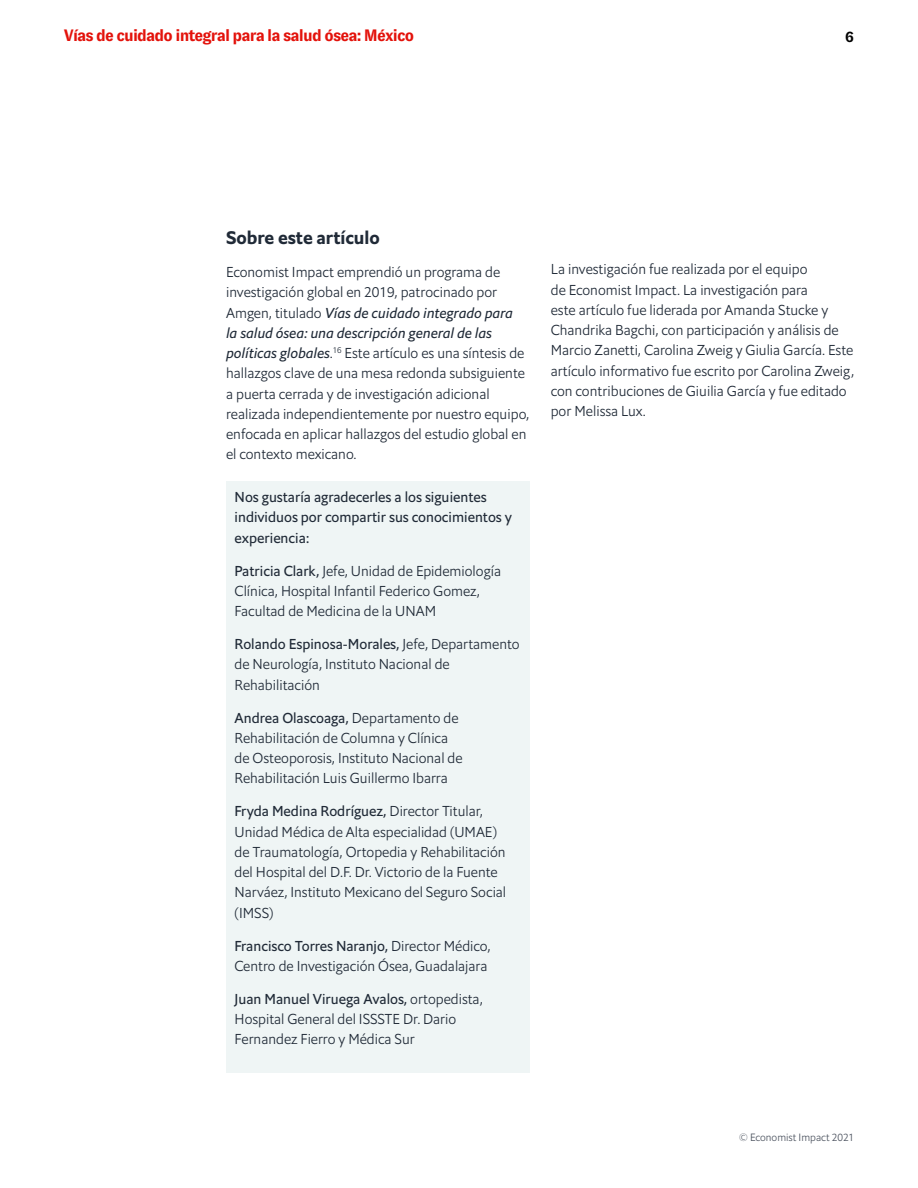
<style>
.page{position:relative;width:918px;height:1188px;background:#fff}
.page>*{position:absolute;margin:0;border:0;box-sizing:border-box;transform-origin:0 0}
._3__Body_text{font:18px "Econ Sans Bol";color:#202a37}
.t1{font:700 16.5px "GT Zirkon";letter-spacing:-.05em;color:#e3120b}
.t2{font:700 15px "GT Zirkon";color:#000001}
._3__Body_text-2{font:14.25px/20.2px "Econ Sans Lig";color:#202a37}
._3__Body_text-3{font:14.25px/20.2px "Econ Sans Reg";color:#202a37}
.t3{font:10.5px "Econ Sans Lig";color:#4c535f}
.s1{font-family:"Econ Sans Reg Ita"}
.s2{font-family:"Econ Sans Reg"}
</style>
<div class="page">
<div style="left:226px;top:482px;width:304px;height:591px;background:#eff5f5"></div>
<p class="t1" style="left:64px;top:26px;width:352px">Vías de cuidado integral para la salud ósea: México</p>
<p class="t2" style="left:845px;top:28px;width:10px">6</p>
<p class="_3__Body_text" style="left:226px;top:226px;width:155px">Sobre este artículo</p>
<p class="_3__Body_text-2" style="left:226px;top:262px;width:305px">Economist Impact emprendió un programa de investigación global en 2019, patrocinado por Amgen, titulado <span class="s1">Vías de cuidado integrado para<br>la salud ósea: una descripción general de las políticas globales</span>.<sup>16</sup> Este artículo es una síntesis de hallazgos clave de una mesa redonda subsiguiente a puerta cerrada y de investigación adicional realizada independientemente por nuestro equipo, enfocada en aplicar hallazgos del estudio global en el contexto mexicano.</p>
<p class="_3__Body_text-3" style="left:235px;top:487px;width:279px">Nos gustaría agradecerles a los siguientes individuos por compartir sus conocimientos y experiencia:</p>
<p class="_3__Body_text-2" style="left:235px;top:560px;width:268px"><span class="s2">Patricia Clark,</span> Jefe, Unidad de Epidemiología<br>Clínica, Hospital Infantil Federico Gomez,<br>Facultad de Medicina de la UNAM</p>
<p class="_3__Body_text-2" style="left:235px;top:634px;width:287px"><span class="s2">Rolando Espinosa-Morales,</span> Jefe, Departamento de Neurología, Instituto Nacional de<br>Rehabilitación</p>
<p class="_3__Body_text-2" style="left:235px;top:707px;width:230px"><span class="s2">Andrea Olascoaga,</span> Departamento de Rehabilitación de Columna y Clínica de Osteoporosis, Instituto Nacional de Rehabilitación Luis Guillermo Ibarra</p>
<p class="_3__Body_text-2" style="left:235px;top:801px;width:273px"><span class="s2">Fryda Medina Rodríguez,</span> Director Titular, Unidad Médica de Alta especialidad (UMAE) de Traumatología, Ortopedia y Rehabilitación del Hospital del D.F. Dr. Victorio de la Fuente Narváez, Instituto Mexicano del Seguro Social (IMSS)</p>
<p class="_3__Body_text-2" style="left:235px;top:936px;width:257px"><span class="s2">Francisco Torres Naranjo,</span> Director Médico,<br>Centro de Investigación Ósea, Guadalajara</p>
<p class="_3__Body_text-2" style="left:235px;top:989px;width:250px"><span class="s2">Juan Manuel Viruega Avalos,</span> ortopedista,<br>Hospital General del ISSSTE Dr. Dario<br>Fernandez Fierro y Médica Sur</p>
<p class="_3__Body_text-2" style="left:551px;top:259px;width:305px">La investigación fue realizada por el equipo<br>de Economist Impact. La investigación para<br>este artículo fue liderada por Amanda Stucke y Chandrika Bagchi, con participación y análisis de Marcio Zanetti, Carolina Zweig y Giulia García. Este artículo informativo fue escrito por Carolina Zweig, con contribuciones de Giuilia García y fue editado por Melissa Lux.</p>
<p class="t3" style="left:739px;top:1130px;width:117px">© Economist Impact 2021</p>
</div>
